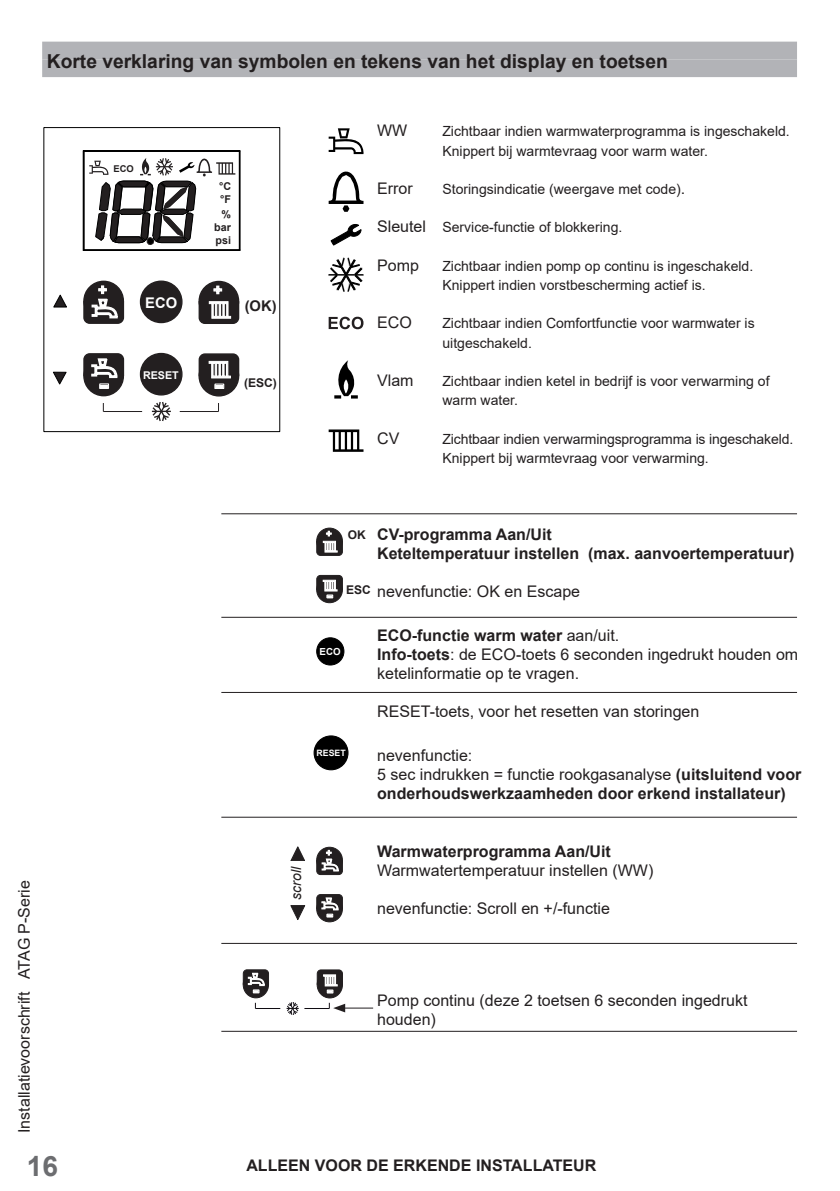
<style>
.page{position:relative;width:840px;height:1191px;background:#fff}
.page>*{position:absolute;margin:0;border:0;box-sizing:border-box;transform-origin:0 0}
.t1{font:700 32.6px "Arial";color:#fff}
.t2{font:700 28px "Arial";color:#6c6d70}
.t3{font:700 21.8px "Arial";color:#fff;scale:.96 1}
.t4{font:700 21.2px "Arial";color:#fff}
.subkop{font:700 19.2px "Arial";color:#231f20}
.LetOp_Corgi{font:700 16px/19.2px "Arial";color:#231f20}
.LetOp_Corgi-2{font:16px/19.2px "Arial";color:#231f20}
.Gewone_tekst_vooraan_Corgi{font:16px/19.2px "Arial";color:#231f20}
.Gewone_tekst_vooraan_Corgi-2{font:700 16px "Arial";color:#231f20}
.Gewone_tekst_Corgi{font:16px "Arial";color:#231f20}
.t5{font:700 14.8px "Arial";color:#fff}
.t6{font:700 14.8px "Arial";color:#231f20}
.Gewone_tekst_Corgi-2{font:14px "Arial";color:#231f20}
.onderschrift{font:italic 14px "Arial";color:#231f20}
.LetOp_Corgi-3{font:700 12px "Arial";color:#231f20}
.t7{font:700 10.8px/13.2px "Arial";color:#231f20;text-align:right}
.t8{font:700 10.8px "Arial";color:#fff}
.t9{font:700 9.6px "Arial";color:#fff}
.t10{font:700 9.4px "Arial";color:#231f20}
.t11{font:700 8.8px "Arial";color:#fff}
.s1{font-size:16px}
.s2{font-weight:400}
.s3{font-weight:700}
</style>
<div class="page">
<div style="left:140px;top:281px;width:42px;height:41px;background:#231f20;border-radius:50%"></div>
<div style="left:140px;top:280px;width:42px;height:43px;border:1px solid #231f20;border-radius:50%"></div>
<div style="left:140px;top:353px;width:42px;height:42px;background:#231f20;border-radius:50%"></div>
<div style="left:140px;top:353px;width:42px;height:42px;border:1px solid #231f20;border-radius:50%"></div>
<svg style="left:53px;top:372px;width:13px;height:12px"></svg>
<div style="left:43px;top:127px;width:237px;height:305px;border:1px solid #000"></div>
<svg style="left:54px;top:295px;width:13px;height:12px"></svg>
<hr style="left:180px;top:411px;width:38px;height:1px;background:#231f20">
<hr style="left:103px;top:411px;width:39px;height:1px;background:#231f20">
<svg style="left:151px;top:402px;width:20px;height:20px"></svg>
<svg style="left:83px;top:150px;width:157px;height:101px"></svg>
<div style="left:84px;top:281px;width:39px;height:40px;background:#231f20;border-radius:50%"></div>
<div style="left:83px;top:281px;width:41px;height:40px;border:1px solid #231f20;border-radius:50%"></div>
<div style="left:84px;top:356px;width:39px;height:40px;background:#231f20;border-radius:50%"></div>
<div style="left:83px;top:355px;width:41px;height:41px;border:1px solid #231f20;border-radius:50%"></div>
<svg style="left:83px;top:285px;width:42px;height:39px"></svg>
<svg style="left:83px;top:353px;width:42px;height:35px"></svg>
<div style="left:199px;top:281px;width:39px;height:40px;background:#231f20;border-radius:50%"></div>
<div style="left:198px;top:281px;width:41px;height:40px;border:1px solid #231f20;border-radius:50%"></div>
<div style="left:199px;top:356px;width:39px;height:40px;background:#231f20;border-radius:50%"></div>
<div style="left:198px;top:356px;width:41px;height:40px;border:1px solid #231f20;border-radius:50%"></div>
<div style="left:215px;top:384px;width:9px;height:5px;border:1px solid #fff"></div>
<svg style="left:198px;top:285px;width:42px;height:39px"></svg>
<svg style="left:198px;top:353px;width:42px;height:26px"></svg>
<div style="left:42px;top:59px;width:754px;height:18px;background:#b2b3b7"></div>
<div style="left:42px;top:42px;width:754px;height:17px;background:#b2b3b7"></div>
<svg style="left:328px;top:128px;width:35px;height:26px"></svg>
<svg style="left:328px;top:171px;width:35px;height:41px"></svg>
<svg style="left:331px;top:224px;width:30px;height:21px"></svg>
<svg style="left:328px;top:258px;width:35px;height:34px"></svg>
<svg style="left:328px;top:317px;width:35px;height:12px"></svg>
<svg style="left:334px;top:360px;width:23px;height:38px"></svg>
<svg style="left:328px;top:429px;width:35px;height:23px"></svg>
<div style="left:316px;top:528px;width:26px;height:26px;background:#231f20;border-radius:50%"></div>
<div style="left:316px;top:527px;width:26px;height:27px;border:1px solid #231f20;border-radius:50%"></div>
<svg style="left:316px;top:577px;width:26px;height:25px"></svg>
<div style="left:316px;top:576px;width:27px;height:27px;border:1px solid #231f20;border-radius:50%"></div>
<svg style="left:316px;top:530px;width:27px;height:26px"></svg>
<svg style="left:316px;top:574px;width:27px;height:24px"></svg>
<div style="left:316px;top:847px;width:26px;height:26px;background:#231f20;border-radius:50%"></div>
<div style="left:316px;top:846px;width:26px;height:27px;border:1px solid #231f20;border-radius:50%"></div>
<svg style="left:316px;top:896px;width:26px;height:26px"></svg>
<div style="left:316px;top:895px;width:26px;height:27px;border:1px solid #231f20;border-radius:50%"></div>
<svg style="left:316px;top:849px;width:27px;height:26px"></svg>
<svg style="left:316px;top:894px;width:27px;height:23px"></svg>
<div style="left:316px;top:638px;width:28px;height:27px;background:#000;border-radius:50%"></div>
<div style="left:316px;top:637px;width:28px;height:28px;border:1px solid #000;border-radius:50%"></div>
<div style="left:314px;top:736px;width:34px;height:33px;background:#000;border-radius:50%"></div>
<div style="left:313px;top:735px;width:35px;height:35px;border:1px solid #000;border-radius:50%"></div>
<svg style="left:255px;top:1002px;width:25px;height:7px"></svg>
<svg style="left:243px;top:971px;width:25px;height:26px"></svg>
<div style="left:243px;top:971px;width:26px;height:27px;border:1px solid #231f20;border-radius:50%"></div>
<svg style="left:242px;top:969px;width:27px;height:24px"></svg>
<div style="left:317px;top:971px;width:25px;height:27px;background:#231f20;border-radius:50%"></div>
<div style="left:316px;top:971px;width:27px;height:27px;border:1px solid #231f20;border-radius:50%"></div>
<svg style="left:316px;top:969px;width:27px;height:24px"></svg>
<svg style="left:291px;top:847px;width:13px;height:14px"></svg>
<svg style="left:290px;top:905px;width:15px;height:14px"></svg>
<hr style="left:221px;top:513px;width:575px;height:1px;background:#231f20">
<hr style="left:221px;top:617px;width:575px;height:1px;background:#231f20">
<hr style="left:221px;top:692px;width:575px;height:1px;background:#231f20">
<hr style="left:221px;top:817px;width:575px;height:1px;background:#231f20">
<hr style="left:221px;top:943px;width:575px;height:1px;background:#231f20">
<hr style="left:221px;top:1031px;width:575px;height:1px;background:#231f20">
<hr style="left:342px;top:1007px;width:31px;height:1px;background:#231f20">
<svg style="left:286px;top:1002px;width:59px;height:13px"></svg>
<p class="subkop" style="left:47px;top:48px;width:622px">Korte verklaring van symbolen en tekens van het display en toetsen</p>
<p class="t10" style="left:113px;top:162px;width:22px">ECO</p>
<p class="t7" style="left:219px;top:180px;width:14px">°C</p>
<p class="t7" style="left:220px;top:193px;width:12px">°F</p>
<p class="t7" style="left:215px;top:234px;width:17px">psi</p>
<p class="t7" style="left:214px;top:207px;width:18px">% bar</p>
<p class="t5" style="left:98px;top:279px;width:10px">+</p>
<p class="t5" style="left:213px;top:279px;width:10px">+</p>
<p class="t5" style="left:145px;top:292px;width:33px">ECO</p>
<p class="t6" style="left:244px;top:295px;width:33px">(OK)</p>
<p class="t1" style="left:98px;top:360px;width:12px">-</p>
<p class="t8" style="left:143px;top:367px;width:37px">RESET</p>
<p class="t1" style="left:213px;top:360px;width:12px">-</p>
<p class="LetOp_Corgi-3" style="left:244px;top:374px;width:34px">(ESC)</p>
<p class="Gewone_tekst_Corgi" style="left:377px;top:120px;width:32px">WW</p>
<p class="Gewone_tekst_Corgi-2" style="left:442px;top:122px;width:349px">Zichtbaar indien warmwaterprogramma is ingeschakeld.</p>
<p class="Gewone_tekst_Corgi-2" style="left:442px;top:141px;width:267px">Knippert bij warmtevraag voor warm water.</p>
<p class="Gewone_tekst_Corgi" style="left:377px;top:177px;width:37px">Error</p>
<p class="Gewone_tekst_Corgi-2" style="left:442px;top:179px;width:244px">Storingsindicatie (weergave met code)<span class="s1">.</span></p>
<p class="Gewone_tekst_Corgi-2" style="left:377px;top:218px;width:246px"><span class="s1">Sleutel</span> Service-functie of blokkering.</p>
<p class="Gewone_tekst_Corgi" style="left:377px;top:254px;width:43px">Pomp</p>
<p class="Gewone_tekst_Corgi-2" style="left:442px;top:256px;width:312px">Zichtbaar indien pomp op continu is ingeschakeld.</p>
<p class="Gewone_tekst_Corgi-2" style="left:442px;top:275px;width:265px">Knippert indien vorstbescherming actief is.</p>
<p class="Gewone_tekst_Corgi" style="left:377px;top:312px;width:36px">ECO</p>
<p class="Gewone_tekst_Corgi-2" style="left:442px;top:314px;width:313px">Zichtbaar indien Comfortfunctie voor warmwater is</p>
<p class="Gewone_tekst_Corgi-2" style="left:442px;top:333px;width:91px">uitgeschakeld.</p>
<p class="Gewone_tekst_Corgi" style="left:377px;top:369px;width:38px">Vlam</p>
<p class="Gewone_tekst_Corgi-2" style="left:442px;top:371px;width:328px">Zichtbaar indien ketel in bedrijf is voor verwarming of</p>
<p class="Gewone_tekst_Corgi-2" style="left:442px;top:391px;width:77px">warm water.</p>
<p class="Gewone_tekst_Corgi" style="left:377px;top:427px;width:24px">CV</p>
<p class="Gewone_tekst_Corgi-2" style="left:442px;top:429px;width:352px">Zichtbaar indien verwarmingsprogramma is ingeschakeld.</p>
<p class="Gewone_tekst_Corgi-2" style="left:442px;top:448px;width:268px">Knippert bij warmtevraag voor verwarming.</p>
<p class="LetOp_Corgi" style="left:377px;top:525px;width:418px">CV-programma Aan/Uit<br>Keteltemperatuur instellen (max. aanvoertemperatuur)</p>
<p class="LetOp_Corgi-2" style="left:377px;top:582px;width:204px">nevenfunctie: OK en Escape</p>
<p class="Gewone_tekst_vooraan_Corgi-2" style="left:377px;top:623px;width:243px">ECO-functie warm water <span class="s2">aan/uit.</span></p>
<p class="Gewone_tekst_vooraan_Corgi" style="left:377px;top:644px;width:422px"><span class="s3">Info-toets</span>: de ECO-toets 6 seconden ingedrukt houden om ketelinformatie op te vragen.</p>
<p class="LetOp_Corgi-2" style="left:377px;top:702px;width:323px">RESET-toets, voor het resetten van storingen</p>
<p class="LetOp_Corgi-2" style="left:377px;top:745px;width:97px">nevenfunctie:</p>
<p class="LetOp_Corgi" style="left:377px;top:765px;width:425px"><span class="s2">5 sec indrukken = functie rookgasanalyse</span> (uitsluitend voor onderhoudswerkzaamheden door erkend installateur)</p>
<p class="LetOp_Corgi-3" style="left:347px;top:526px;width:19px">OK</p>
<p class="t9" style="left:326px;top:527px;width:7px">+</p>
<p class="LetOp_Corgi-3" style="left:346px;top:581px;width:26px">ESC</p>
<p class="t4" style="left:325px;top:579px;width:9px">-</p>
<p class="t9" style="left:319px;top:645px;width:23px">ECO</p>
<p class="t11" style="left:316px;top:746px;width:31px">RESET</p>
<p class="LetOp_Corgi" style="left:377px;top:841px;width:235px">Warmwaterprogramma Aan/Uit</p>
<p class="Gewone_tekst_vooraan_Corgi" style="left:377px;top:860px;width:277px">Warmwatertemperatuur instellen (WW)</p>
<p class="LetOp_Corgi-2" style="left:377px;top:899px;width:234px">nevenfunctie: Scroll en +/-functie</p>
<p class="t9" style="left:326px;top:846px;width:7px">+</p>
<p class="onderschrift" style="left:287px;top:899px;width:35px;rotate:-90deg">scroll</p>
<p class="Gewone_tekst_vooraan_Corgi" style="left:15px;top:1133px;width:254px;rotate:-90deg">Installatievoorschrift ATAG P-Serie</p>
<h2 class="t2" style="left:27px;top:1146px;width:33px">16</h2>
<p class="LetOp_Corgi" style="left:246px;top:1156px;width:351px">ALLEEN VOOR DE ERKENDE INSTALLATEUR</p>
<p class="t4" style="left:325px;top:898px;width:9px">-</p>
<p class="t3" style="left:252px;top:974px;width:9px">-</p>
<p class="t3" style="left:326px;top:974px;width:9px">-</p>
<p class="LetOp_Corgi-2" style="left:377px;top:990px;width:371px">Pomp continu (deze 2 toetsen 6 seconden ingedrukt houden)</p>
</div>
